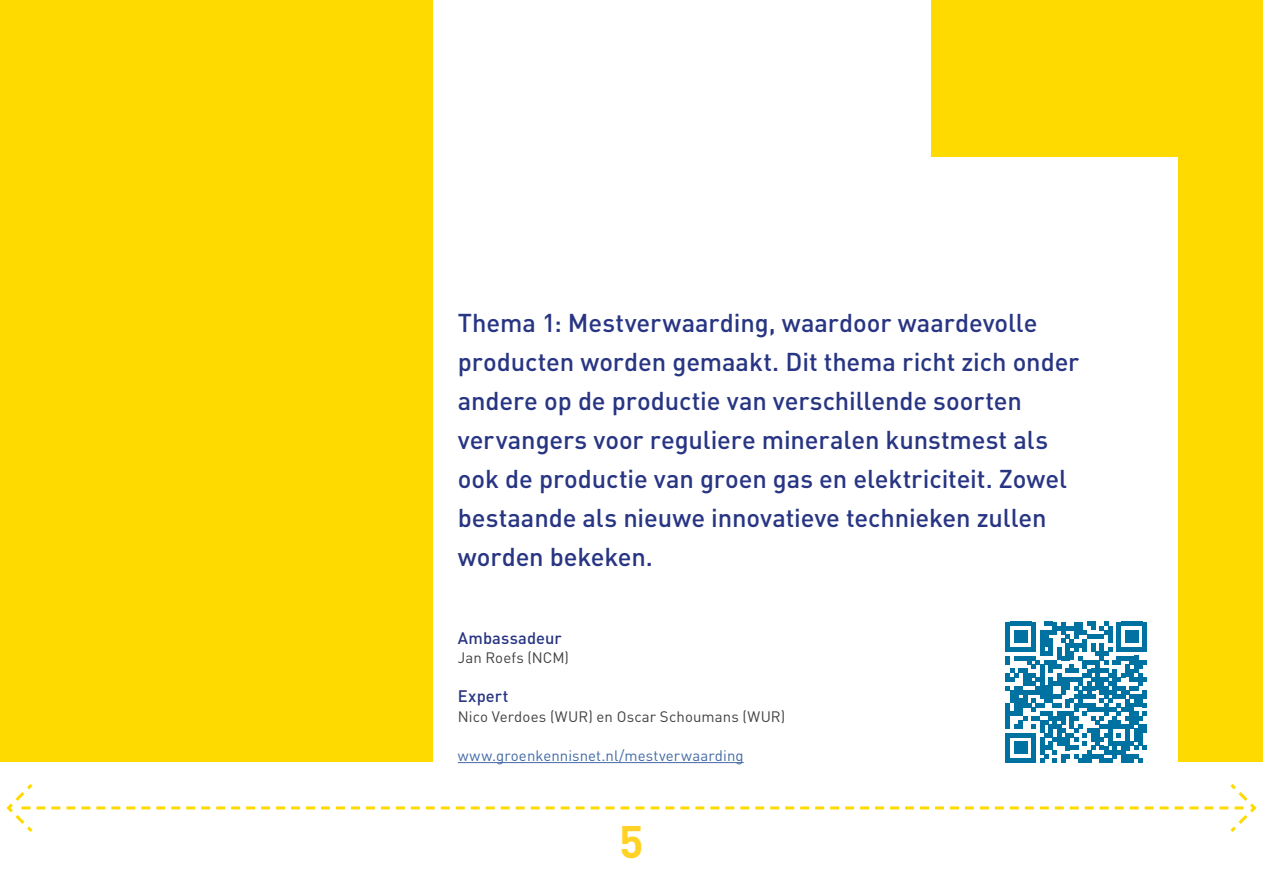
<style>
.page{position:relative;width:1263px;height:893px;background:#fff}
.page>*{position:absolute;margin:0;border:0;box-sizing:border-box;transform-origin:0 0}
.PAG_CIJFER{font:700 45px "DIN Pro";color:#ffd225}
.POP_introductie{font:500 25.5px/39px "DIN Pro";letter-spacing:-.005em;color:#283583}
.POP_tussenkop_PAARS{font:500 16.5px "DIN Pro";letter-spacing:.01em;color:#283583}
.POP_Broodtekst{font:15px "DIN Pro";letter-spacing:.005em;color:#424241}
.POP_Broodtekst-2{font:15px "DIN Pro";letter-spacing:.005em;color:#436aa7}
</style>
<div class="page">
<div style="left:931px;top:0;width:332px;height:762px;background:#ffda00"></div>
<div style="left:0;top:0;width:432px;height:762px;background:#ffda00"></div>
<div style="left:458px;top:157px;width:720px;height:605px;background:#fff"></div>
<hr style="left:458px;top:762px;width:286px;height:1px;background:#436aa7">
<svg style="left:1006px;top:622px;width:141px;height:141px"></svg>
<svg style="left:6px;top:784px;width:1251px;height:48px"></svg>
<p class="POP_introductie" style="left:458px;top:302px;width:623px">Thema 1: Mestverwaarding, waardoor waardevolle producten worden gemaakt. Dit thema richt zich onder andere op de productie van verschillende soorten vervangers voor reguliere mineralen kunstmest als ook de productie van groen gas en elektriciteit. Zowel bestaande als nieuwe innovatieve technieken zullen worden bekeken.</p>
<p class="POP_tussenkop_PAARS" style="left:458px;top:626px;width:105px">Ambassadeur</p>
<p class="POP_Broodtekst" style="left:458px;top:647px;width:113px">Jan Roefs (NCM)</p>
<p class="POP_tussenkop_PAARS" style="left:458px;top:685px;width:52px">Expert</p>
<p class="POP_Broodtekst" style="left:458px;top:706px;width:329px">Nico Verdoes (WUR) en Oscar Schoumans (WUR)</p>
<p class="POP_Broodtekst-2" style="left:458px;top:745px;width:287px">www.groenkennisnet.nl/mestverwaarding</p>
<p class="PAG_CIJFER" style="left:619px;top:811px;width:26px">5</p>
</div>
